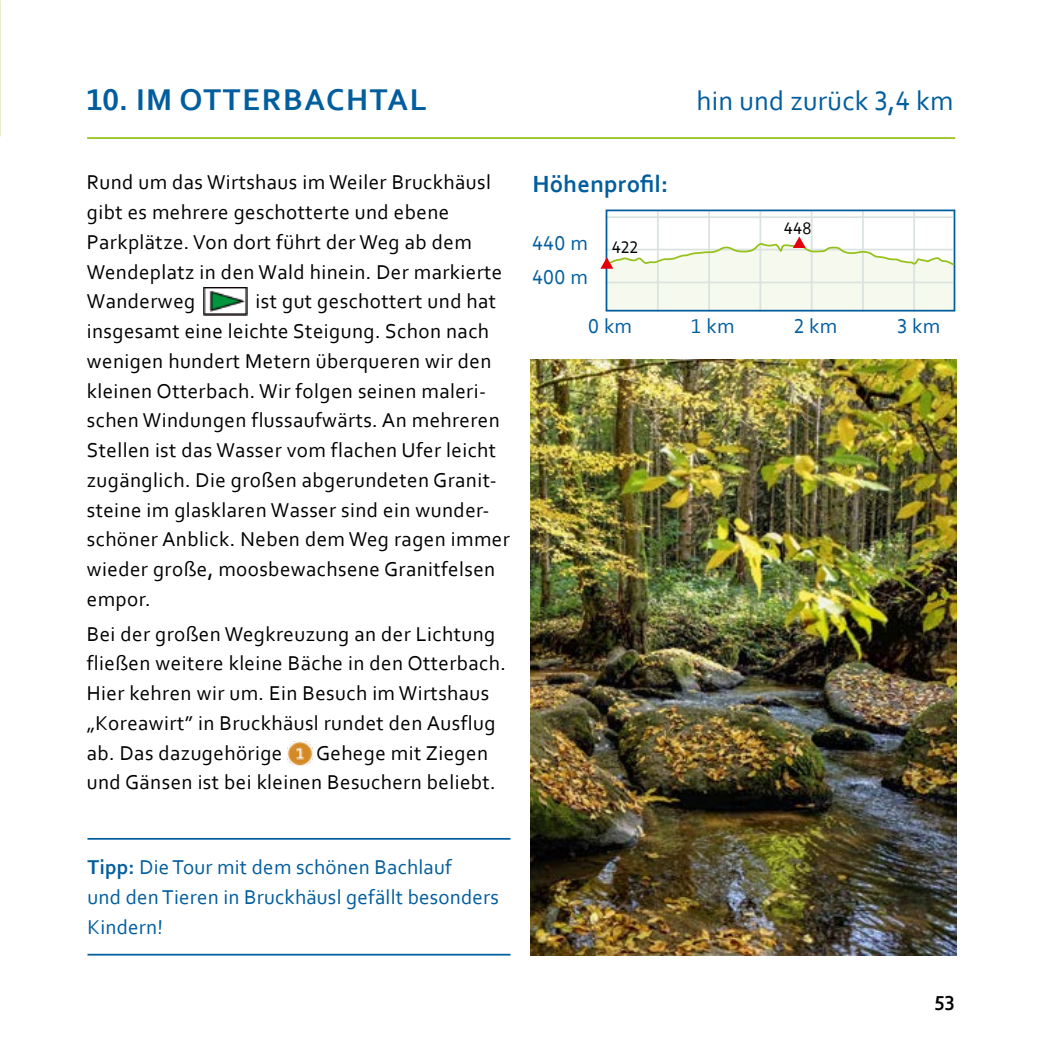
<style>
.page{position:relative;width:1042px;height:1042px;background:#fff}
.page>*{position:absolute;margin:0;border:0;box-sizing:border-box;transform-origin:0 0}
.t1{font:700 31.5px "Corbel";letter-spacing:.05em;color:#005d9e}
.t2{font:28px "Corbel";letter-spacing:.01em;color:#005d9e}
.t3{font:700 24.5px "Corbel";letter-spacing:.01em;color:#005d9e}
.t4{font:21px/29.8px "Corbel";letter-spacing:.02em;color:#000}
.t5{font:21px/29.8px "Corbel";letter-spacing:.01em;color:#005d9e}
.t6{font:700 21px "Corbel";color:#000}
.t7{font:17.5px "Corbel";letter-spacing:.01em;color:#000}
.s1{font-weight:700}
</style>
<div class="page">
<hr style="left:605px;top:216px;width:348px;height:2px;background:#dae3e0">
<img style="left:203px;top:287px;width:44px;height:29px">
<img style="left:287px;top:741px;width:25px;height:25px">
<hr style="left:87px;top:838px;width:423px;height:1px;background:#005d9e">
<hr style="left:87px;top:954px;width:423px;height:1px;background:#005d9e">
<img style="left:531px;top:359px;width:425px;height:596px">
<hr style="left:87px;top:137px;width:868px;height:2px;background:#94c11a">
<hr style="left:657px;top:211px;width:2px;height:100px;background:#dae3e0">
<hr style="left:708px;top:211px;width:2px;height:100px;background:#dae3e0">
<hr style="left:759px;top:211px;width:2px;height:100px;background:#dae3e0">
<hr style="left:811px;top:211px;width:1px;height:100px;background:#dae3e0">
<hr style="left:862px;top:211px;width:2px;height:100px;background:#dae3e0">
<hr style="left:913px;top:211px;width:2px;height:100px;background:#dae3e0">
<div style="left:605px;top:209px;width:350px;height:102px;border:2px solid #005d9e"></div>
<svg style="left:600px;top:236px;width:356px;height:75px"></svg>
<h1 class="t1" style="left:87px;top:80px;width:341px">10. IM OTTERBACHTAL</h1>
<h2 class="t2" style="left:696px;top:84px;width:258px">hin und zurück 3,4 km</h2>
<p class="t4" style="left:87px;top:167px;width:417px">Rund um das Wirtshaus im Weiler Bruckhäusl gibt es mehrere geschotterte und ebene Parkplätze. Von dort führt der Weg ab dem Wendeplatz in den Wald hinein. Der markierte Wanderweg</p>
<p class="t4" style="left:87px;top:286px;width:424px;text-indent:169px">ist gut geschottert und hat insgesamt eine leichte Steigung. Schon nach wenigen hundert Metern überqueren wir den kleinen Otterbach. Wir folgen seinen maleri&shy;schen Windungen flussaufwärts. An mehreren Stellen ist das Wasser vom flachen Ufer leicht zugänglich. Die großen abgerundeten Granit&shy;steine im glasklaren Wasser sind ein wunder&shy;schöner Anblick. Neben dem Weg ragen immer wieder große, moosbewachsene Granitfelsen empor.</p>
<p class="t4" style="left:87px;top:618px;width:421px">Bei der großen Wegkreuzung an der Lichtung fließen weitere kleine Bäche in den Otterbach.<br>Hier kehren wir um. Ein Besuch im Wirtshaus „Koreawirt” in Bruckhäusl rundet den Ausflug ab. Das dazugehörige</p>
<p class="t4" style="left:87px;top:737px;width:410px;text-indent:229px">Gehege mit Ziegen und Gänsen ist bei kleinen Besuchern beliebt.</p>
<p class="t3" style="left:532px;top:169px;width:137px">Höhenprofil:</p>
<p class="t5" style="left:532px;top:225px;width:57px;line-height:33.9px">440 m<br>400 m</p>
<p class="t5" style="left:588px;top:311px;width:45px">0 km</p>
<p class="t5" style="left:691px;top:311px;width:45px">1 km</p>
<p class="t5" style="left:794px;top:311px;width:45px">2 km</p>
<p class="t5" style="left:897px;top:311px;width:44px">3 km</p>
<p class="t7" style="left:784px;top:217px;width:29px">448</p>
<p class="t7" style="left:612px;top:237px;width:28px">422</p>
<p class="t5" style="left:87px;top:852px;width:413px"><span class="s1">Tipp:</span> Die Tour mit dem schönen Bachlauf<br>und den Tieren in Bruckhäusl gefällt besonders<br>Kindern!</p>
<p class="t6" style="left:934px;top:986px;width:22px">53</p>
</div>
